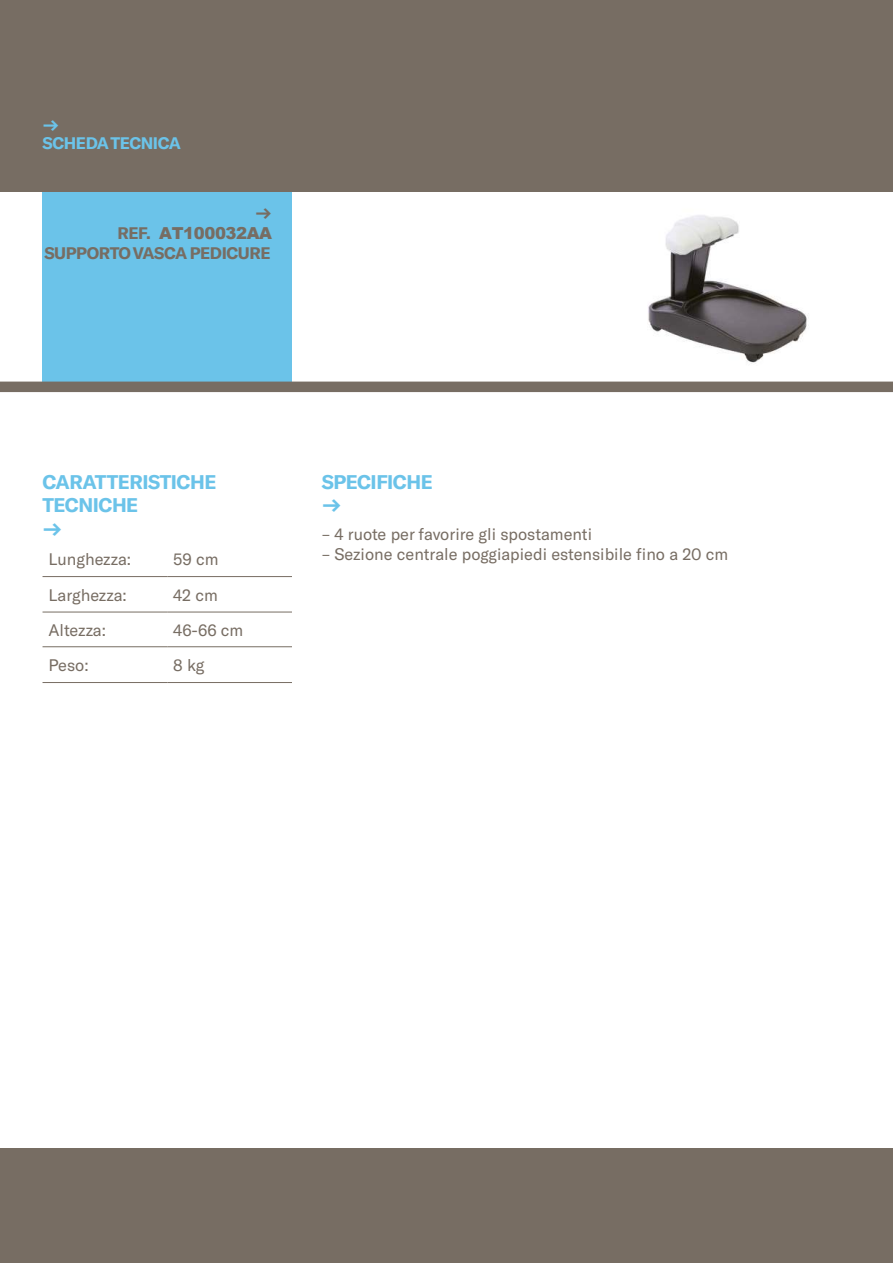
<style>
.page{position:relative;width:893px;height:1263px;background:#fff}
.page>*{position:absolute;margin:0;border:0;box-sizing:border-box;transform-origin:0 0}
.t1{font:700 19.5px/23.4px "GT America";letter-spacing:-.025em;color:#6bc3e9}
.t2{font:16.5px "GT America";color:#776d63}
.t3{font:700 16.5px "GT America";letter-spacing:-.025em;color:#776d63}
.t4{font:700 16.5px/18px "GT America";letter-spacing:-.025em;color:#6bc3e9}
.t5{font:900 16.5px "Arial";letter-spacing:-.025em;color:#776d63}
.s1{font-family:"GT America";font-weight:700}
</style>
<div class="page">
<div style="left:43px;top:191px;width:249px;height:191px;background:#6bc3e9"></div>
<div style="left:0;top:0;width:893px;height:191px;background:#776d63"></div>
<div style="left:0;top:1148px;width:893px;height:115px;background:#776d63"></div>
<img style="left:648px;top:215px;width:161px;height:149px">
<div style="left:0;top:382px;width:893px;height:10px;background:#776d63"></div>
<hr style="left:43px;top:576px;width:124px;height:1px;background:#776d63">
<hr style="left:167px;top:576px;width:125px;height:1px;background:#776d63">
<hr style="left:43px;top:646px;width:124px;height:1px;background:#776d63">
<hr style="left:167px;top:646px;width:125px;height:1px;background:#776d63">
<hr style="left:43px;top:682px;width:124px;height:1px;background:#776d63">
<hr style="left:167px;top:682px;width:125px;height:1px;background:#776d63">
<hr style="left:43px;top:612px;width:124px;height:1px;background:#776d63">
<hr style="left:167px;top:612px;width:125px;height:1px;background:#776d63">
<p class="t4" style="left:43px;top:116px;width:140px">→<br>SCHEDA TECNICA</p>
<p class="t3" style="left:255px;top:204px;width:18px">→</p>
<p class="t5" style="left:117px;top:221px;width:156px"><span class="s1">REF.</span> AT100032AA</p>
<p class="t3" style="left:44px;top:243px;width:228px">SUPPORTO VASCA PEDICURE</p>
<p class="t1" style="left:43px;top:470px;width:175px">CARATTERISTICHE<br>TECNICHE<br>→</p>
<p class="t1" style="left:322px;top:470px;width:113px">SPECIFICHE →</p>
<p class="t2" style="left:322px;top:528px;width:272px">– 4 ruote per favorire gli spostamenti</p>
<p class="t2" style="left:322px;top:548px;width:408px">– Sezione centrale poggiapiedi estensibile fino a 20 cm</p>
<p class="t2" style="left:49px;top:553px;width:84px">Lunghezza:</p>
<p class="t2" style="left:173px;top:553px;width:47px">59 cm</p>
<p class="t2" style="left:49px;top:589px;width:80px">Larghezza:</p>
<p class="t2" style="left:173px;top:589px;width:46px">42 cm</p>
<p class="t2" style="left:49px;top:624px;width:59px">Altezza:</p>
<p class="t2" style="left:173px;top:624px;width:72px">46-66 cm</p>
<p class="t2" style="left:49px;top:659px;width:42px">Peso:</p>
<p class="t2" style="left:173px;top:659px;width:33px">8 kg</p>
</div>
